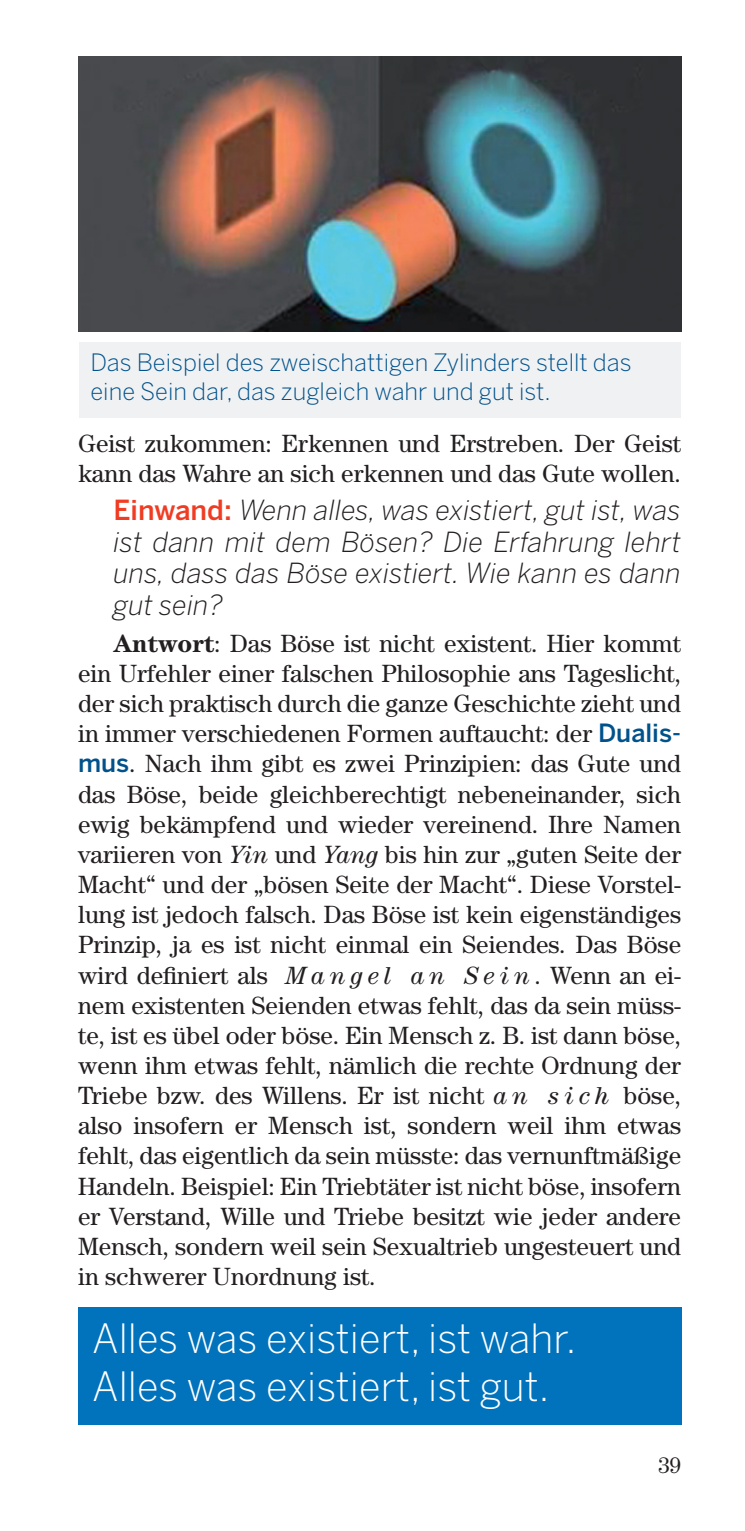
<style>
.page{position:relative;width:745px;height:1531px;background:#fff}
.page>*{position:absolute;margin:0;border:0;box-sizing:border-box;transform-origin:0 0}
.t1{font:300 40px/48px "Benton Sans";color:#fff}
.t2{font:italic 300 27.5px/31.5px "Benton Sans";color:#231f20;text-align:justify}
.t3{font:25px/30.2px "Century Std";color:#231f20}
.t4{font:300 23.75px/28.5px "Benton Sans";color:#00528c}
.t5{font:22.5px "Century Std";color:#231f20}
.s1{font-weight:500;font-style:normal;color:#ef3c22}
.s2{font-weight:700}
.s3{font-family:"Benton Sans";font-weight:500;color:#00528c}
.s4{font-style:italic}
</style>
<div class="page">
<hr style="left:78px;top:91px;width:602px;height:1px;background:#231f20">
<div style="left:78px;top:1307px;width:602px;height:117px;background:#0073bc"></div>
<img style="left:79px;top:57px;width:601px;height:274px">
<div style="left:80px;top:342px;width:600px;height:76px;background:#f0f1f2"></div>
<p class="t4" style="left:90px;top:348px;width:542px">Das Beispiel des zweischattigen Zylinders stellt das eine Sein dar, das zugleich wahr und gut ist.</p>
<p class="t3" style="left:78px;top:428px;width:604px">Geist zukommen: Erkennen und Erstreben. Der Geist kann das Wahre an sich erkennen und das Gute wollen.</p>
<p class="t2" style="left:113px;top:494px;width:568px"><span class="s1">Einwand:</span> Wenn alles, was existiert, gut ist, was ist dann mit dem Bösen? Die Erfahrung lehrt uns, dass das Böse existiert. Wie kann es dann gut sein?</p>
<p class="t3" style="left:78px;top:628px;width:604px;text-align:justify;text-indent:35px"><span class="s2">Antwort</span>: Das Böse ist nicht existent. Hier kommt ein Urfehler einer falschen Philosophie ans Tageslicht, der sich praktisch durch die ganze Geschichte zieht und in immer verschiedenen Formen auftaucht: der <span class="s3">Dualis&shy;mus</span>. Nach ihm gibt es zwei Prinzipien: das Gute und das Böse, beide gleichberechtigt nebeneinander, sich ewig bekämpfend und wieder vereinend. Ihre Namen variieren von <span class="s4">Yin</span> und <span class="s4">Yang</span> bis hin zur „guten Seite der Macht“ und der „bösen Seite der Macht“. Diese Vorstel&shy;lung ist jedoch falsch. Das Böse ist kein eigenständiges Prinzip, ja es ist nicht einmal ein Seiendes. Das Böse wird definiert als <span class="s4">M a n g e l a n S e i n</span> . Wenn an ei&shy;nem existenten Seienden etwas fehlt, das da sein müss&shy;te, ist es übel oder böse. Ein Mensch z. B. ist dann böse, wenn ihm etwas fehlt, nämlich die rechte Ordnung der Triebe bzw. des Willens. Er ist nicht <span class="s4">a n s i c h</span> böse, also insofern er Mensch ist, sondern weil ihm etwas fehlt, das eigentlich da sein müsste: das vernunftmäßige Handeln. Beispiel: Ein Triebtäter ist nicht böse, insofern er Verstand, Wille und Triebe besitzt wie jeder andere Mensch, sondern weil sein Sexualtrieb ungesteuert und in schwerer Unordnung ist.</p>
<h1 class="t1" style="left:92px;top:1313px;width:485px">Alles was existiert, ist wahr.<br>Alles was existiert, ist gut.</h1>
<p class="t5" style="left:658px;top:1452px;width:24px">39</p>
</div>
